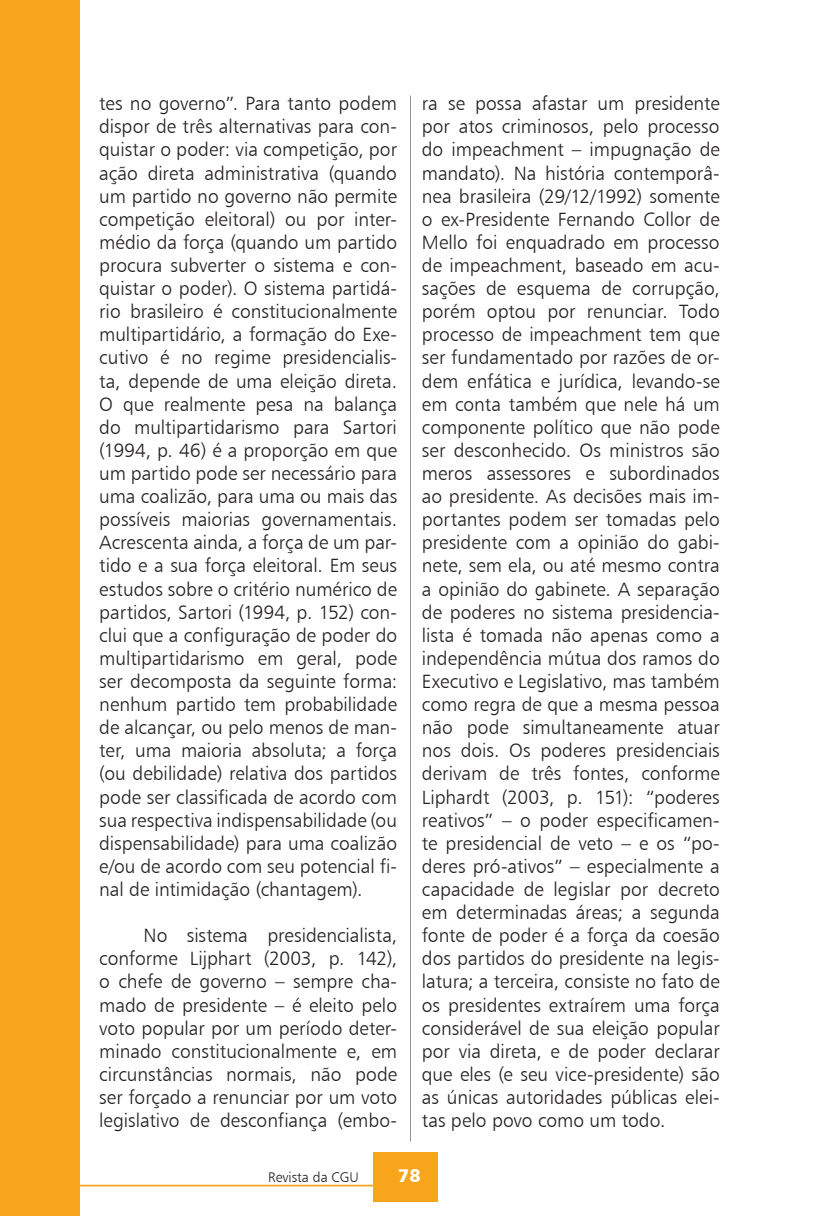
<style>
.page{position:relative;width:819px;height:1216px;background:#fff}
.page>*{position:absolute;margin:0;border:0;box-sizing:border-box;transform-origin:0 0}
.t1{font:19.25px/23.1px "Humanist 777 BT Light B";letter-spacing:-.005em;color:#231f20;text-align:justify}
.t2{font:18.38px "Humanist 777 BT Black B";color:#fff}
.t3{font:14px "Humanist 777 BT Light B";color:#231f20}
</style>
<div class="page">
<hr style="left:0;top:1184px;width:374px;height:2px;background:#f9a51b">
<div style="left:373px;top:1152px;width:64px;height:49px;background:#f9a51b"></div>
<div style="left:0;top:0;width:79px;height:1215px;background:#f9a51b"></div>
<hr style="left:410px;top:95px;width:1px;height:1046px;background:#939598">
<p class="t1" style="left:99px;top:92px;width:299px">tes no governo”. Para tanto podem dispor de três alternativas para con&shy;quistar o poder: via competição, por ação direta administrativa (quando um partido no governo não permite competição eleitoral) ou por inter&shy;médio da força (quando um partido procura subverter o sistema e con&shy;quistar o poder). O sistema partidá&shy;rio brasileiro é constitucionalmente multipartidário, a formação do Exe&shy;cutivo é no regime presidencialis&shy;ta, depende de uma eleição direta.<br>O que realmente pesa na balança do multipartidarismo para Sartori (1994, p. 46) é a proporção em que um partido pode ser necessário para uma coalizão, para uma ou mais das possíveis maiorias governamentais.<br>Acrescenta ainda, a força de um par&shy;tido e a sua força eleitoral. Em seus estudos sobre o critério numérico de partidos, Sartori (1994, p. 152) con&shy;clui que a configuração de poder do multipartidarismo em geral, pode ser decomposta da seguinte forma: nenhum partido tem probabilidade de alcançar, ou pelo menos de man&shy;ter, uma maioria absoluta; a força (ou debilidade) relativa dos partidos pode ser classificada de acordo com sua respectiva indispensabilidade (ou dispensabilidade) para uma coalizão e/ou de acordo com seu potencial fi&shy;nal de intimidação (chantagem).</p>
<p class="t1" style="left:99px;top:923px;width:299px;text-indent:44px">No sistema presidencialista, conforme Lijphart (2003, p. 142), o chefe de governo – sempre cha&shy;mado de presidente – é eleito pelo voto popular por um período deter&shy;minado constitucionalmente e, em circunstâncias normais, não pode ser forçado a renunciar por um voto legislativo de desconfiança (embo-</p>
<p class="t1" style="left:422px;top:92px;width:299px">ra se possa afastar um presidente por atos criminosos, pelo processo do impeachment – impugnação de mandato). Na história contemporâ&shy;nea brasileira (29/12/1992) somente o ex-Presidente Fernando Collor de Mello foi enquadrado em processo de impeachment, baseado em acu&shy;sações de esquema de corrupção, porém optou por renunciar. Todo processo de impeachment tem que ser fundamentado por razões de or&shy;dem enfática e jurídica, levando-se em conta também que nele há um componente político que não pode ser desconhecido. Os ministros são meros assessores e subordinados ao presidente. As decisões mais im&shy;portantes podem ser tomadas pelo presidente com a opinião do gabi&shy;nete, sem ela, ou até mesmo contra a opinião do gabinete. A separação de poderes no sistema presidencia&shy;lista é tomada não apenas como a independência mútua dos ramos do Executivo e Legislativo, mas também como regra de que a mesma pessoa não pode simultaneamente atuar nos dois. Os poderes presidenciais derivam de três fontes, conforme Liphardt (2003, p. 151): “poderes reativos” – o poder especificamen&shy;te presidencial de veto – e os “po&shy;deres pró-ativos” – especialmente a capacidade de legislar por decreto em determinadas áreas; a segunda fonte de poder é a força da coesão dos partidos do presidente na legis&shy;latura; a terceira, consiste no fato de os presidentes extraírem uma força considerável de sua eleição popular por via direta, e de poder declarar que eles (e seu vice-presidente) são as únicas autoridades públicas elei&shy;tas pelo povo como um todo.</p>
<p class="t3" style="left:268px;top:1168px;width:92px">Revista da CGU</p>
<p class="t2" style="left:398px;top:1163px;width:24px">78</p>
</div>
